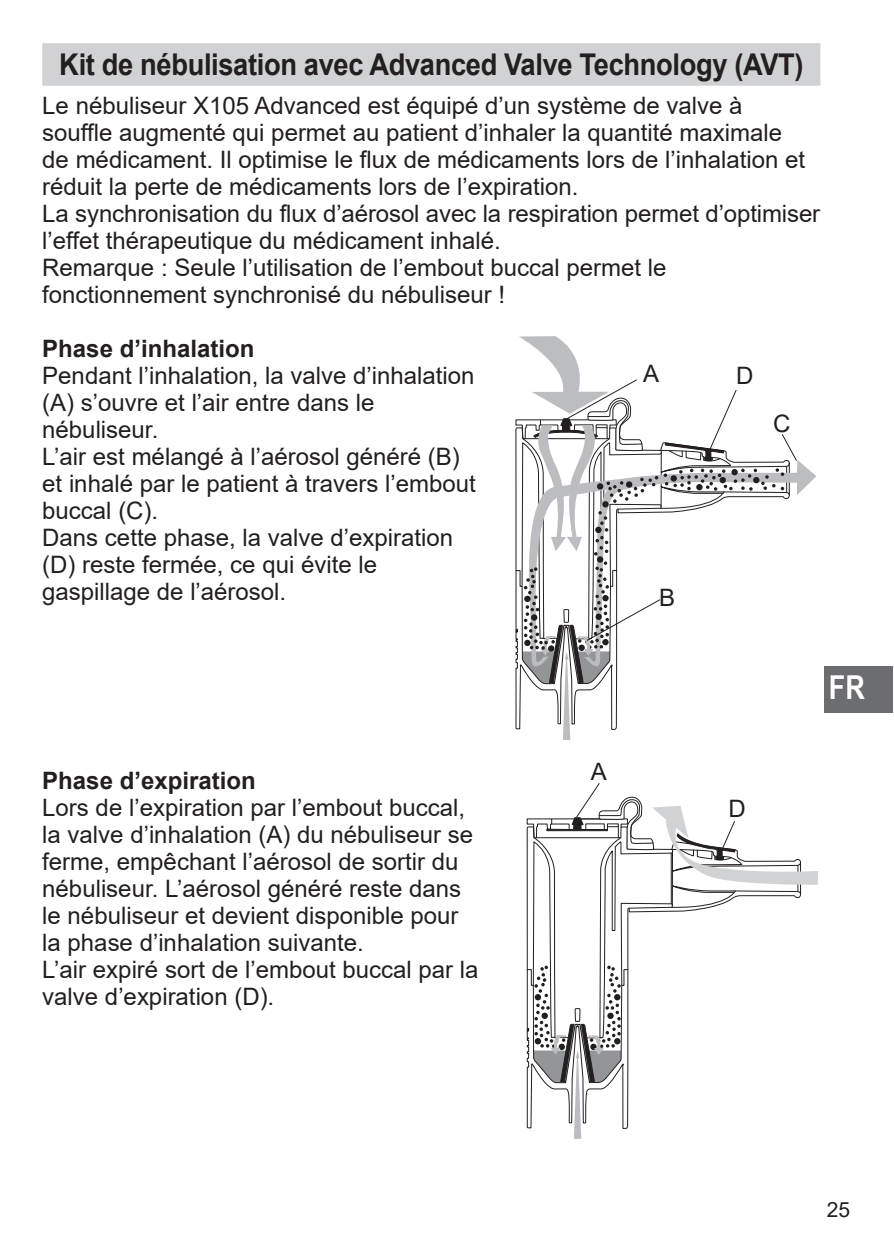
<style>
.page{position:relative;width:894px;height:1260px;background:#fff}
.page>*{position:absolute;margin:0;border:0;box-sizing:border-box;transform-origin:0 0}
.t1{font:700 33px "Arial Narrow";color:#fff}
.t2{font:700 30px "Arial";letter-spacing:-.015em;color:#231f20;scale:.91 1}
.t3{font:24px/27px "Arial";color:#231f20}
.t4{font:700 24px "Arial";color:#231f20}
.t5{font:21px "Arial";color:#231f20}
</style>
<div class="page">
<div style="left:825px;top:666px;width:68px;height:47px;background:#6c6d70"></div>
<div style="left:42px;top:43px;width:778px;height:43px;background:#d1d2d4"></div>
<svg style="left:516px;top:336px;width:302px;height:803px"></svg>
<p class="t2" style="left:59px;top:48px;width:820px">Kit de nébulisation avec Advanced Valve Technology (AVT)</p>
<p class="t3" style="left:42px;top:92px;width:779px">Le nébuliseur X105 Advanced est équipé d’un système de valve à<br>souffle augmenté qui permet au patient d’inhaler la quantité maximale<br>de médicament. Il optimise le flux de médicaments lors de l’inhalation et réduit la perte de médicaments lors de l’expiration.<br>La synchronisation du flux d’aérosol avec la respiration permet d’optimiser l’effet thérapeutique du médicament inhalé.<br>Remarque : Seule l’utilisation de l’embout buccal permet le fonctionnement synchronisé du nébuliseur !</p>
<p class="t4" style="left:42px;top:335px;width:214px">Phase d’inhalation</p>
<p class="t3" style="left:42px;top:362px;width:435px">Pendant l’inhalation, la valve d’inhalation (A) s’ouvre et l’air entre dans le nébuliseur.<br>L’air est mélangé à l’aérosol généré (B) et inhalé par le patient à travers l’embout buccal (C).<br>Dans cette phase, la valve d’expiration (D) reste fermée, ce qui évite le gaspillage de l’aérosol.</p>
<p class="t3" style="left:643px;top:360px;width:18px">A</p>
<p class="t3" style="left:736px;top:362px;width:19px">D</p>
<p class="t3" style="left:773px;top:410px;width:19px">C</p>
<p class="t3" style="left:659px;top:585px;width:18px">B</p>
<p class="t4" style="left:42px;top:767px;width:215px">Phase d’expiration</p>
<p class="t3" style="left:42px;top:794px;width:438px">Lors de l’expiration par l’embout buccal, la valve d’inhalation (A) du nébuliseur se ferme, empêchant l’aérosol de sortir du nébuliseur. L’aérosol généré reste dans le nébuliseur et devient disponible pour la phase d’inhalation suivante.<br>L’air expiré sort de l’embout buccal par la valve d’expiration (D).</p>
<p class="t3" style="left:591px;top:758px;width:18px">A</p>
<p class="t3" style="left:729px;top:796px;width:19px">D</p>
<h1 class="t1" style="left:829px;top:669px;width:38px">FR</h1>
<p class="t5" style="left:827px;top:1198px;width:25px">25</p>
</div>
